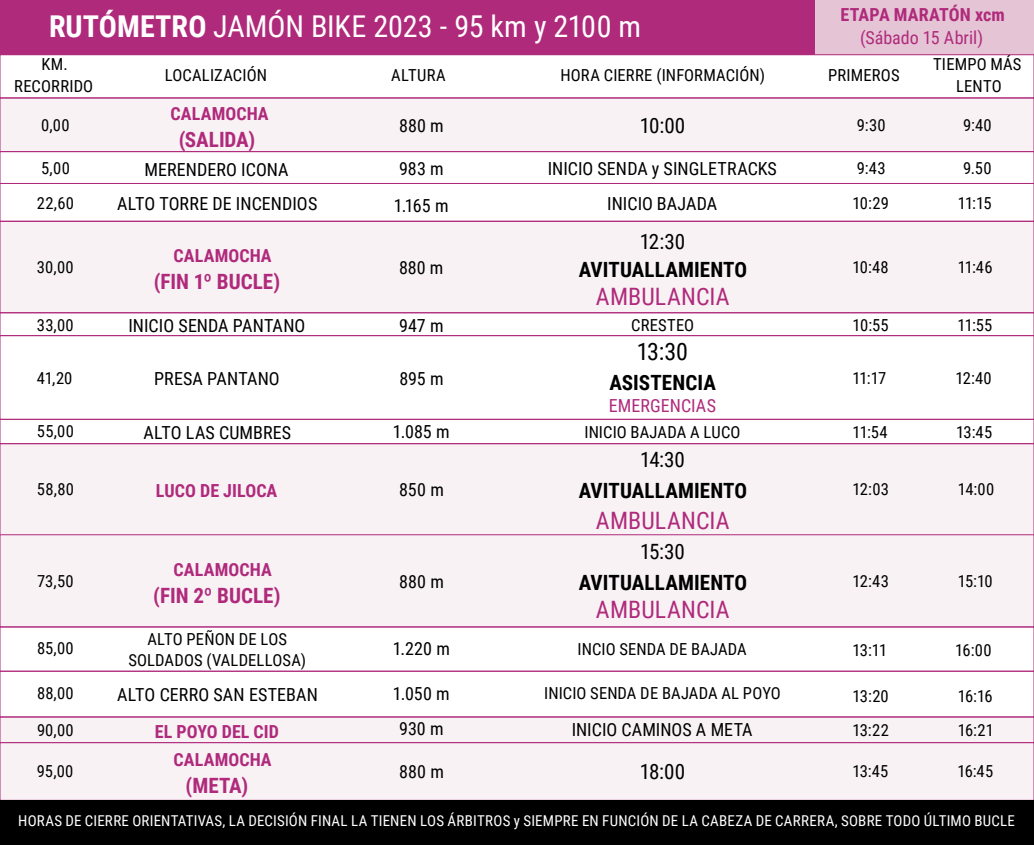
<style>
.page{position:relative;width:1034px;height:845px;background:#fff}
.page>*{position:absolute;margin:0;border:0;box-sizing:border-box;transform-origin:0 0}
.t1{font:30px "Roboto Condensed";letter-spacing:-.005em;color:#fff}
.t2{font:24px "Roboto Condensed";letter-spacing:.005em;color:#b02a7b}
.t3{font:24px "Roboto Condensed";color:#000001}
.t4{font:700 21px "Roboto Condensed";letter-spacing:.005em;color:#000001}
.t5{font:700 21px "Roboto Condensed";color:#b02a7b}
.t6{font:21px "Roboto Condensed";letter-spacing:-.03em;color:#000001}
.t7{font:18px/34.5px "Roboto Condensed";color:#000001;text-align:center}
.t8{font:700 18px/27.9px "Roboto Condensed";letter-spacing:.005em;color:#b02a7b}
.t9{font:18px "Roboto Condensed";color:#b02a7b}
.t10{font:16.5px/21.8px "Roboto Condensed";letter-spacing:.005em;color:#000001;text-align:center}
.t11{font:15px "Roboto Condensed";letter-spacing:.01em;color:#fff}
.s1{font-weight:700}
</style>
<div class="page">
<div style="left:0;top:98px;width:1033px;height:54px;background:#f8f2f5"></div>
<div style="left:0;top:98px;width:1033px;height:54px;border:1px solid #b02a7b"></div>
<div style="left:0;top:221px;width:1033px;height:92px;background:#f8f2f5"></div>
<div style="left:0;top:444px;width:1033px;height:91px;background:#f8f2f5"></div>
<div style="left:0;top:535px;width:1033px;height:92px;background:#f8f2f5"></div>
<div style="left:0;top:534px;width:1033px;height:93px;border:1px solid #b02a7b"></div>
<div style="left:0;top:717px;width:1033px;height:25px;background:#f8f2f5"></div>
<div style="left:0;top:716px;width:1033px;height:27px;border:1px solid #b02a7b"></div>
<div style="left:0;top:743px;width:1033px;height:57px;background:#f8f2f5"></div>
<div style="left:0;top:742px;width:1033px;height:58px;border:1px solid #b02a7b"></div>
<div style="left:0;top:0;width:814px;height:55px;background:#b02a7b"></div>
<div style="left:814px;top:0;width:219px;height:55px;background:#e4c4d5"></div>
<div style="left:0;top:800px;width:1033px;height:45px;background:#000001"></div>
<div style="left:0;top:54px;width:1033px;height:44px;border:1px solid #b02a7b"></div>
<div style="left:0;top:151px;width:1033px;height:33px;border:1px solid #b02a7b"></div>
<div style="left:0;top:183px;width:1033px;height:39px;border:1px solid #b02a7b"></div>
<div style="left:0;top:312px;width:1033px;height:24px;border:1px solid #b02a7b"></div>
<div style="left:0;top:335px;width:1033px;height:85px;border:1px solid #b02a7b"></div>
<div style="left:0;top:419px;width:1033px;height:25px;border:1px solid #b02a7b"></div>
<div style="left:0;top:626px;width:1033px;height:45px;border:1px solid #b02a7b"></div>
<div style="left:0;top:671px;width:1033px;height:46px;border:1px solid #b02a7b"></div>
<h1 class="t1" style="left:49px;top:5px;width:593px"><span class="s1">RUTÓMETRO</span> JAMÓN BIKE 2023 - 95 km y 2100 m</h1>
<p class="t8" style="left:840px;top:0;width:166px">ETAPA MARATÓN xcm</p>
<p class="t9" style="left:860px;top:25px;width:124px">(Sábado 15 Abril)</p>
<p class="t10" style="left:14px;top:53px;width:80px">KM.<br>RECORRIDO</p>
<p class="t10" style="left:165px;top:64px;width:104px">LOCALIZACIÓN</p>
<p class="t10" style="left:391px;top:64px;width:56px">ALTURA</p>
<p class="t10" style="left:560px;top:64px;width:206px">HORA CIERRE (INFORMACIÓN)</p>
<p class="t10" style="left:827px;top:64px;width:73px">PRIMEROS</p>
<p class="t10" style="left:932px;top:53px;width:90px">TIEMPO MÁS<br>LENTO</p>
<p class="t8" style="left:170px;top:99px;width:100px">CALAMOCHA</p>
<p class="t5" style="left:179px;top:125px;width:78px">(SALIDA)</p>
<p class="t7" style="left:117px;top:151px;width:202px">MERENDERO ICONA<br>ALTO TORRE DE INCENDIOS</p>
<p class="t8" style="left:173px;top:241px;width:100px">CALAMOCHA</p>
<p class="t5" style="left:154px;top:267px;width:128px">(FIN 1º BUCLE)</p>
<p class="t7" style="left:128px;top:308px;width:178px">INICIO SENDA PANTANO</p>
<p class="t7" style="left:154px;top:361px;width:127px">PRESA PANTANO</p>
<p class="t6" style="left:639px;top:111px;width:47px">10:00</p>
<p class="t7" style="left:547px;top:151px;width:230px">INICIO SENDA y SINGLETRACKS<br>INICIO BAJADA</p>
<p class="t6" style="left:639px;top:227px;width:47px">12:30</p>
<p class="t4" style="left:578px;top:255px;width:170px">AVITUALLAMIENTO</p>
<h2 class="t2" style="left:595px;top:279px;width:135px">AMBULANCIA</h2>
<p class="t10" style="left:631px;top:314px;width:64px">CRESTEO</p>
<h2 class="t3" style="left:636px;top:335px;width:53px">13:30</h2>
<p class="t4" style="left:609px;top:367px;width:108px">ASISTENCIA</p>
<p class="t9" style="left:608px;top:393px;width:109px">EMERGENCIAS</p>
<p class="t10" style="left:584px;top:420px;width:157px">INICIO BAJADA A LUCO</p>
<p class="t6" style="left:639px;top:445px;width:46px">14:30</p>
<p class="t4" style="left:578px;top:475px;width:170px">AVITUALLAMIENTO</p>
<h2 class="t2" style="left:595px;top:503px;width:135px">AMBULANCIA</h2>
<p class="t6" style="left:640px;top:537px;width:46px">15:30</p>
<p class="t4" style="left:578px;top:568px;width:170px">AVITUALLAMIENTO</p>
<h2 class="t2" style="left:595px;top:593px;width:135px">AMBULANCIA</h2>
<p class="t10" style="left:577px;top:637px;width:171px">INCIO SENDA DE BAJADA</p>
<p class="t10" style="left:544px;top:682px;width:238px">INICIO SENDA DE BAJADA AL POYO</p>
<p class="t7" style="left:571px;top:712px;width:182px">INICIO CAMINOS A META</p>
<p class="t6" style="left:639px;top:756px;width:47px">18:00</p>
<p class="t10" style="left:41px;top:113px;width:30px">0,00</p>
<p class="t10" style="left:856px;top:113px;width:30px">9:30</p>
<p class="t10" style="left:962px;top:113px;width:30px">9:40</p>
<p class="t10" style="left:41px;top:157px;width:30px">5,00</p>
<p class="t10" style="left:856px;top:157px;width:30px">9:43</p>
<p class="t10" style="left:962px;top:157px;width:30px">9.50</p>
<p class="t10" style="left:37px;top:191px;width:39px">22,60</p>
<p class="t10" style="left:852px;top:191px;width:38px">10:29</p>
<p class="t10" style="left:957px;top:191px;width:35px">11:15</p>
<p class="t7" style="left:399px;top:108px;width:46px">880 m</p>
<p class="t7" style="left:399px;top:151px;width:46px">983 m</p>
<p class="t7" style="left:393px;top:187px;width:56px">1.165 m</p>
<p class="t10" style="left:37px;top:256px;width:38px">30,00</p>
<p class="t10" style="left:852px;top:256px;width:38px">10:48</p>
<p class="t10" style="left:957px;top:256px;width:36px">11:46</p>
<p class="t7" style="left:399px;top:250px;width:46px">880 m</p>
<p class="t10" style="left:37px;top:313px;width:38px">33,00</p>
<p class="t10" style="left:852px;top:313px;width:38px">10:55</p>
<p class="t10" style="left:957px;top:313px;width:36px">11:55</p>
<p class="t10" style="left:37px;top:366px;width:37px">41,20</p>
<p class="t10" style="left:852px;top:366px;width:35px">11:17</p>
<p class="t10" style="left:955px;top:366px;width:38px">12:40</p>
<p class="t10" style="left:37px;top:420px;width:38px">55,00</p>
<p class="t10" style="left:852px;top:421px;width:37px">11:54</p>
<p class="t10" style="left:955px;top:421px;width:38px">13:45</p>
<p class="t7" style="left:399px;top:307px;width:46px">947 m</p>
<p class="t7" style="left:399px;top:360px;width:46px">895 m</p>
<p class="t7" style="left:393px;top:414px;width:58px">1.085 m</p>
<p class="t7" style="left:143px;top:414px;width:149px">ALTO LAS CUMBRES</p>
<p class="t10" style="left:37px;top:477px;width:38px">58,80</p>
<p class="t10" style="left:852px;top:477px;width:38px">12:03</p>
<p class="t10" style="left:957px;top:477px;width:38px">14:00</p>
<p class="t7" style="left:399px;top:471px;width:46px">850 m</p>
<p class="t8" style="left:156px;top:476px;width:123px">LUCO DE JILOCA</p>
<p class="t8" style="left:173px;top:555px;width:100px">CALAMOCHA</p>
<p class="t5" style="left:153px;top:581px;width:129px">(FIN 2º BUCLE)</p>
<p class="t10" style="left:128px;top:627px;width:179px">ALTO PEÑON DE LOS<br>SOLDADOS (VALDELLOSA)</p>
<p class="t7" style="left:117px;top:676px;width:202px">ALTO CERRO SAN ESTEBAN</p>
<p class="t8" style="left:173px;top:717px;width:107px;text-indent:-19px">EL POYO DEL CID<br>CALAMOCHA</p>
<p class="t5" style="left:185px;top:770px;width:64px">(META)</p>
<p class="t10" style="left:37px;top:569px;width:38px">73,50</p>
<p class="t10" style="left:852px;top:569px;width:38px">12:43</p>
<p class="t10" style="left:957px;top:569px;width:36px">15:10</p>
<p class="t7" style="left:399px;top:563px;width:46px">880 m</p>
<p class="t10" style="left:37px;top:637px;width:38px">85,00</p>
<p class="t10" style="left:37px;top:681px;width:38px">88,00</p>
<p class="t10" style="left:37px;top:718px;width:38px">90,00</p>
<p class="t10" style="left:852px;top:718px;width:38px">13:22</p>
<p class="t10" style="left:957px;top:718px;width:37px">16:21</p>
<p class="t10" style="left:37px;top:759px;width:38px">95,00</p>
<p class="t10" style="left:852px;top:759px;width:37px">13:45</p>
<p class="t10" style="left:956px;top:759px;width:37px">16:45</p>
<p class="t11" style="left:18px;top:810px;width:997px">HORAS DE CIERRE ORIENTATIVAS, LA DECISIÓN FINAL LA TIENEN LOS ÁRBITROS y SIEMPRE EN FUNCIÓN DE LA CABEZA DE CARRERA, SOBRE TODO ÚLTIMO BUCLE</p>
<p class="t7" style="left:392px;top:631px;width:59px">1.220 m</p>
<p class="t7" style="left:392px;top:676px;width:58px">1.050 m<br>930 m</p>
<p class="t7" style="left:399px;top:753px;width:46px">880 m</p>
<p class="t10" style="left:852px;top:639px;width:36px">13:11</p>
<p class="t10" style="left:954px;top:639px;width:38px">16:00</p>
<p class="t10" style="left:852px;top:684px;width:38px">13:20</p>
<p class="t10" style="left:957px;top:684px;width:36px">16:16</p>
</div>
